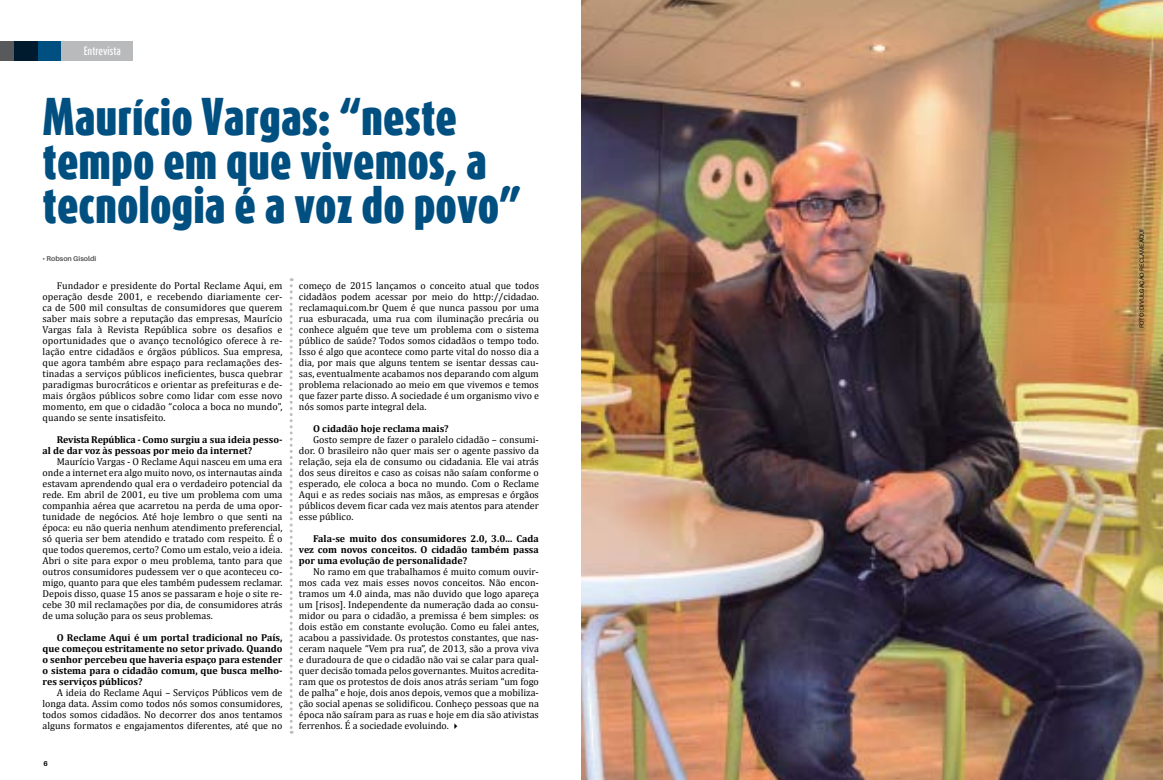
<style>
.page{position:relative;width:1163px;height:780px;background:#fff}
.page>*{position:absolute;margin:0;border:0;box-sizing:border-box;transform-origin:0 0}
.t1{font:900 44px/44px "Dax Compact";color:#004f81}
.t2{font:10px/11px "Cambria";color:#000;text-align:justify}
.t3{font:700 10px/11px "Cambria";color:#000;text-align:justify}
.t4{font:500 10px "Dax Compact";color:#fff}
.t5{font:700 7px "Aileron";color:#58595b}
.t6{font:700 7px "Aileron";color:#000}
.t7{font:6px "Aileron";color:#000}
</style>
<div class="page">
<img style="left:581px;top:0;width:581px;height:780px">
<div style="left:59px;top:41px;width:73px;height:20px;background:#b8babc"></div>
<div style="left:15px;top:41px;width:46px;height:20px;background:#004f81"></div>
<svg style="left:0;top:41px;width:38px;height:20px"></svg>
<svg style="left:289px;top:278px;width:3px;height:455px"></svg>
<p class="t4" style="left:84px;top:44px;width:39px">Entrevista</p>
<h1 class="t1" style="left:43px;top:94px;width:480px">Maurício Vargas: “neste tempo em que vivemos, a tecnologia é a voz do povo”</h1>
<p class="t5" style="left:43px;top:255px;width:55px">• Robson Gisoldi</p>
<p class="t2" style="left:43px;top:280px;width:241px;text-indent:14px">Fundador e presidente do Portal Reclame Aqui, em operação desde 2001, e recebendo diariamente cer&shy;ca de 500 mil consultas de consumidores que querem saber mais sobre a reputação das empresas, Maurício Vargas fala à Revista República sobre os desafios e oportunidades que o avanço tecnológico oferece à re&shy;lação entre cidadãos e órgãos públicos. Sua empresa, que agora também abre espaço para reclamações des&shy;tinadas a serviços públicos ineficientes, busca quebrar paradigmas burocráticos e orientar as prefeituras e de&shy;mais órgãos públicos sobre como lidar com esse novo momento, em que o cidadão “coloca a boca no mundo”, quando se sente insatisfeito.</p>
<p class="t3" style="left:43px;top:434px;width:241px;text-indent:14px">Revista República - Como surgiu a sua ideia pesso&shy;al de dar voz às pessoas por meio da internet?</p>
<p class="t2" style="left:43px;top:456px;width:241px;text-indent:14px">Maurício Vargas - O Reclame Aqui nasceu em uma era onde a internet era algo muito novo, os internautas ainda estavam aprendendo qual era o verdadeiro potencial da rede. Em abril de 2001, eu tive um problema com uma companhia aérea que acarretou na perda de uma opor&shy;tunidade de negócios. Até hoje lembro o que senti na época: eu não queria nenhum atendimento preferencial, só queria ser bem atendido e tratado com respeito. É o que todos queremos, certo? Como um estalo, veio a ideia.<br>Abri o site para expor o meu problema, tanto para que outros consumidores pudessem ver o que aconteceu co&shy;migo, quanto para que eles também pudessem reclamar.<br>Depois disso, quase 15 anos se passaram e hoje o site re&shy;cebe 30 mil reclamações por dia, de consumidores atrás de uma solução para os seus problemas.</p>
<p class="t3" style="left:43px;top:632px;width:241px;text-indent:14px">O Reclame Aqui é um portal tradicional no País, que começou estritamente no setor privado. Quando o senhor percebeu que haveria espaço para estender o sistema para o cidadão comum, que busca melho&shy;res serviços públicos?</p>
<p class="t2" style="left:43px;top:687px;width:241px;text-indent:14px">A ideia do Reclame Aqui – Serviços Públicos vem de longa data. Assim como todos nós somos consumidores, todos somos cidadãos. No decorrer dos anos tentamos alguns formatos e engajamentos diferentes, até que no</p>
<p class="t6" style="left:43px;top:759px;width:6px">6</p>
<p class="t2" style="left:299px;top:280px;width:241px">começo de 2015 lançamos o conceito atual que todos cidadãos podem acessar por meio do http://cidadao. reclamaqui.com.br Quem é que nunca passou por uma rua esburacada, uma rua com iluminação precária ou conhece alguém que teve um problema com o sistema público de saúde? Todos somos cidadãos o tempo todo.<br>Isso é algo que acontece como parte vital do nosso dia a dia, por mais que alguns tentem se isentar dessas cau&shy;sas, eventualmente acabamos nos deparando com algum problema relacionado ao meio em que vivemos e temos que fazer parte disso. A sociedade é um organismo vivo e nós somos parte integral dela.</p>
<p class="t3" style="left:313px;top:423px;width:137px">O cidadão hoje reclama mais?</p>
<p class="t2" style="left:299px;top:434px;width:241px;text-indent:14px">Gosto sempre de fazer o paralelo cidadão – consumi&shy;dor. O brasileiro não quer mais ser o agente passivo da relação, seja ela de consumo ou cidadania. Ele vai atrás dos seus direitos e caso as coisas não saíam conforme o esperado, ele coloca a boca no mundo. Com o Reclame Aqui e as redes sociais nas mãos, as empresas e órgãos públicos devem ficar cada vez mais atentos para atender esse público.</p>
<p class="t3" style="left:299px;top:533px;width:241px;text-indent:14px">Fala-se muito dos consumidores 2.0, 3.0... Cada vez com novos conceitos. O cidadão também passa por uma evolução de personalidade?</p>
<p class="t2" style="left:299px;top:566px;width:241px;text-indent:14px">No ramo em que trabalhamos é muito comum ouvir&shy;mos cada vez mais esses novos conceitos. Não encon&shy;tramos um 4.0 ainda, mas não duvido que logo apareça um [risos]. Independente da numeração dada ao consu&shy;midor ou para o cidadão, a premissa é bem simples: os dois estão em constante evolução. Como eu falei antes, acabou a passividade. Os protestos constantes, que nas&shy;ceram naquele “Vem pra rua”, de 2013, são a prova viva e duradoura de que o cidadão não vai se calar para qual&shy;quer decisão tomada pelos governantes. Muitos acredita&shy;ram que os protestos de dois anos atrás seriam “um fogo de palha” e hoje, dois anos depois, vemos que a mobiliza&shy;ção social apenas se solidificou. Conheço pessoas que na época não saíram para as ruas e hoje em dia são ativistas ferrenhos. É a sociedade evoluindo. ✔</p>
<p class="t7" style="left:1138px;top:328px;width:100px;rotate:-90deg">Foto: Di vulgação reclameaqui</p>
</div>
